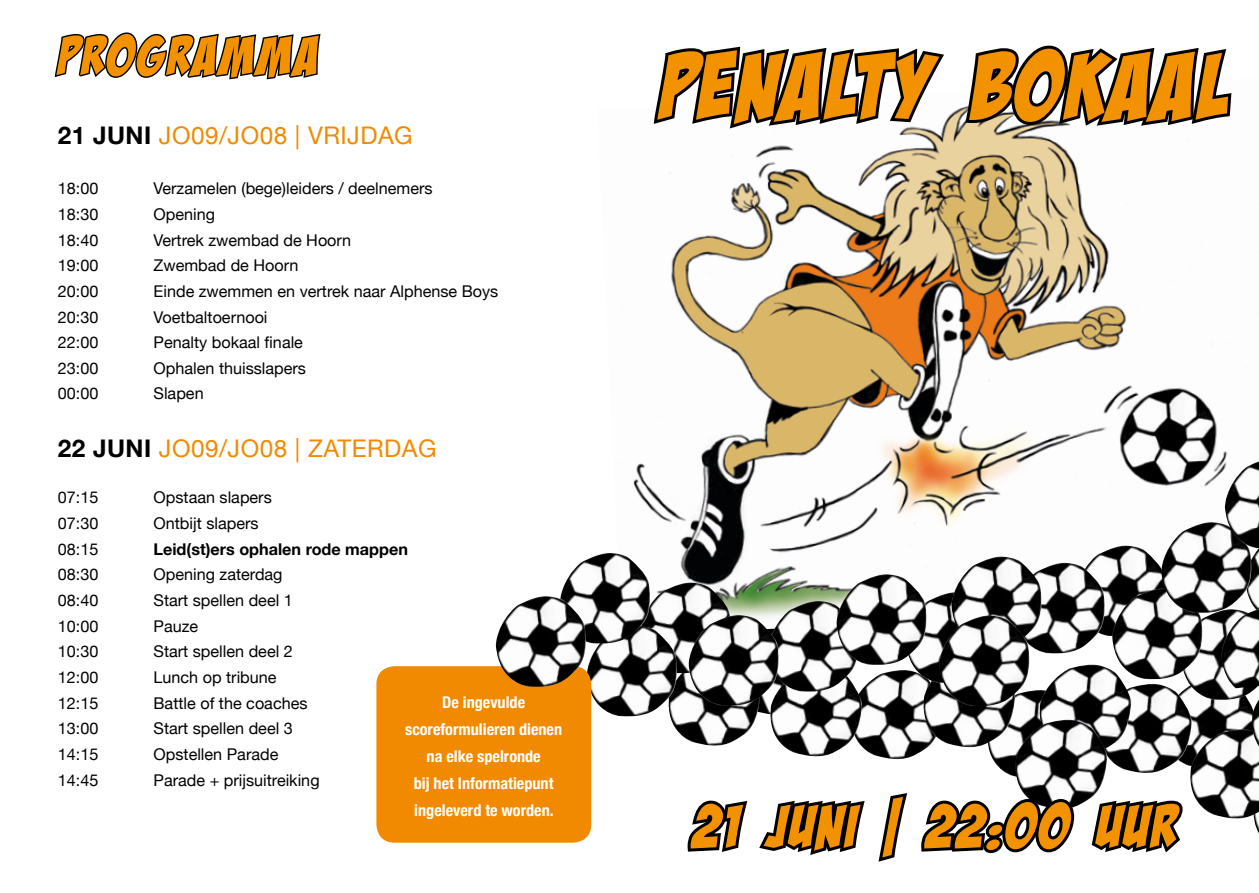
<style>
.page{position:relative;width:1259px;height:893px;background:#fff}
.page>*{position:absolute;margin:0;border:0;box-sizing:border-box;transform-origin:0 0}
.t1{font:italic 93px "Bada Boom Pro BB";color:#f39200}
.t2{font:italic 60px "Bada Boom Pro BB";color:#f39200}
.t3{font:italic 54px "Bada Boom Pro BB";letter-spacing:.02em;color:#f39200}
.t4{font:24.3px "Helvetica Neue";letter-spacing:.02em;color:#f18a00}
.t5{font:16.2px "Helvetica Neue";color:#000}
.t6{font:700 condensed 16.2px/27px "Helvetica Neue";color:#fff;text-align:center}
.t7{font:700 16.2px "Helvetica Neue";color:#000}
.s1{font-weight:700;color:#000}
</style>
<div class="page">
<img style="left:670px;top:675px;width:91px;height:71px">
<img style="left:1254px;top:821px;width:5px;height:13px">
<img style="left:1192px;top:701px;width:58px;height:28px">
<img style="left:862px;top:670px;width:60px;height:90px">
<img style="left:1190px;top:729px;width:69px;height:92px">
<img style="left:1109px;top:684px;width:83px;height:93px">
<img style="left:766px;top:689px;width:96px;height:68px">
<img style="left:1250px;top:701px;width:9px;height:46px">
<img style="left:989px;top:690px;width:46px;height:86px">
<img style="left:1035px;top:665px;width:96px;height:93px">
<img style="left:1011px;top:720px;width:96px;height:86px">
<img style="left:919px;top:684px;width:96px;height:67px">
<img style="left:633px;top:107px;width:595px;height:508px">
<img style="left:653px;top:583px;width:81px;height:92px">
<img style="left:589px;top:626px;width:91px;height:92px">
<img style="left:1254px;top:548px;width:5px;height:61px">
<img style="left:1181px;top:614px;width:78px;height:87px">
<img style="left:1075px;top:546px;width:86px;height:91px">
<img style="left:768px;top:601px;width:93px;height:92px">
<img style="left:1112px;top:589px;width:93px;height:92px">
<img style="left:1035px;top:563px;width:73px;height:91px">
<img style="left:688px;top:615px;width:94px;height:92px">
<img style="left:1221px;top:609px;width:38px;height:79px">
<img style="left:1161px;top:522px;width:93px;height:92px">
<img style="left:1224px;top:461px;width:35px;height:87px">
<img style="left:905px;top:592px;width:46px;height:92px">
<img style="left:560px;top:553px;width:93px;height:92px">
<img style="left:951px;top:557px;width:93px;height:92px">
<img style="left:939px;top:615px;width:93px;height:93px">
<img style="left:836px;top:574px;width:93px;height:92px">
<svg style="left:651px;top:46px;width:297px;height:87px"></svg>
<svg style="left:962px;top:45px;width:270px;height:85px"></svg>
<svg style="left:687px;top:800px;width:178px;height:55px"></svg>
<svg style="left:878px;top:793px;width:30px;height:69px"></svg>
<svg style="left:921px;top:796px;width:156px;height:58px"></svg>
<svg style="left:1088px;top:764px;width:97px;height:89px"></svg>
<div style="left:376px;top:666px;width:215px;height:177px;background:#f18a00;border-radius:18px"></div>
<svg style="left:54px;top:32px;width:267px;height:48px"></svg>
<img style="left:496px;top:596px;width:93px;height:91px">
<h3 class="t3" style="left:58px;top:24px;width:264px">PROGRAMMA</h3>
<h3 class="t4" style="left:58px;top:118px;width:356px"><span class="s1">21 JUNI</span> JO09/JO08 | VRIJDAG</h3>
<p class="t5" style="left:58px;top:177px;width:42px">18:00</p>
<p class="t5" style="left:154px;top:177px;width:281px">Verzamelen (bege)leiders / deelnemers</p>
<p class="t5" style="left:58px;top:202px;width:42px">18:30</p>
<p class="t5" style="left:154px;top:202px;width:63px">Opening</p>
<p class="t5" style="left:58px;top:228px;width:42px">18:40</p>
<p class="t5" style="left:154px;top:228px;width:199px">Vertrek zwembad de Hoorn</p>
<p class="t5" style="left:58px;top:254px;width:42px">19:00</p>
<p class="t5" style="left:154px;top:254px;width:146px">Zwembad de Hoorn</p>
<p class="t5" style="left:58px;top:279px;width:42px">20:00</p>
<p class="t5" style="left:154px;top:279px;width:346px">Einde zwemmen en vertrek naar Alphense Boys</p>
<p class="t5" style="left:58px;top:305px;width:42px">20:30</p>
<p class="t5" style="left:154px;top:305px;width:115px">Voetbaltoernooi</p>
<p class="t5" style="left:58px;top:331px;width:42px">22:00</p>
<p class="t5" style="left:153px;top:331px;width:151px">Penalty bokaal finale</p>
<p class="t5" style="left:58px;top:356px;width:42px">23:00</p>
<p class="t5" style="left:154px;top:356px;width:154px">Ophalen thuisslapers</p>
<p class="t5" style="left:58px;top:382px;width:42px">00:00</p>
<p class="t5" style="left:154px;top:382px;width:52px">Slapen</p>
<h3 class="t4" style="left:58px;top:431px;width:380px"><span class="s1">22 JUNI</span> JO09/JO08 | ZATERDAG</h3>
<p class="t5" style="left:58px;top:486px;width:42px">07:15</p>
<p class="t5" style="left:154px;top:486px;width:120px">Opstaan slapers</p>
<p class="t5" style="left:58px;top:512px;width:42px">07:30</p>
<p class="t5" style="left:154px;top:512px;width:107px">Ontbijt slapers</p>
<p class="t5" style="left:58px;top:537px;width:42px">08:15</p>
<p class="t7" style="left:154px;top:536px;width:256px">Leid(st)ers ophalen rode mappen</p>
<p class="t5" style="left:58px;top:563px;width:42px">08:30</p>
<p class="t5" style="left:154px;top:563px;width:131px">Opening zaterdag</p>
<p class="t5" style="left:58px;top:588px;width:42px">08:40</p>
<p class="t5" style="left:154px;top:588px;width:141px">Start spellen deel 1</p>
<p class="t5" style="left:58px;top:614px;width:42px">10:00</p>
<p class="t5" style="left:154px;top:614px;width:46px">Pauze</p>
<p class="t5" style="left:58px;top:640px;width:42px">10:30</p>
<p class="t5" style="left:154px;top:640px;width:141px">Start spellen deel 2</p>
<p class="t5" style="left:58px;top:665px;width:42px">12:00</p>
<p class="t5" style="left:154px;top:665px;width:125px">Lunch op tribune</p>
<p class="t5" style="left:58px;top:691px;width:42px">12:15</p>
<p class="t5" style="left:154px;top:691px;width:155px">Battle of the coaches</p>
<p class="t5" style="left:58px;top:717px;width:42px">13:00</p>
<p class="t5" style="left:154px;top:717px;width:141px">Start spellen deel 3</p>
<p class="t5" style="left:58px;top:742px;width:42px">14:15</p>
<p class="t5" style="left:154px;top:742px;width:126px">Opstellen Parade</p>
<p class="t5" style="left:58px;top:768px;width:42px">14:45</p>
<p class="t5" style="left:154px;top:768px;width:168px">Parade + prijsuitreiking</p>
<p class="t6" style="left:405px;top:688px;width:159px">De ingevulde scoreformulieren dienen na elke spelronde<br>bij het Informatiepunt ingeleverd te worden.</p>
<h1 class="t1" style="left:660px;top:32px;width:576px">PENALTY BOKAAL</h1>
<h2 class="t2" style="left:692px;top:791px;width:487px">21 JUNI | 22:00 UUR</h2>
</div>
